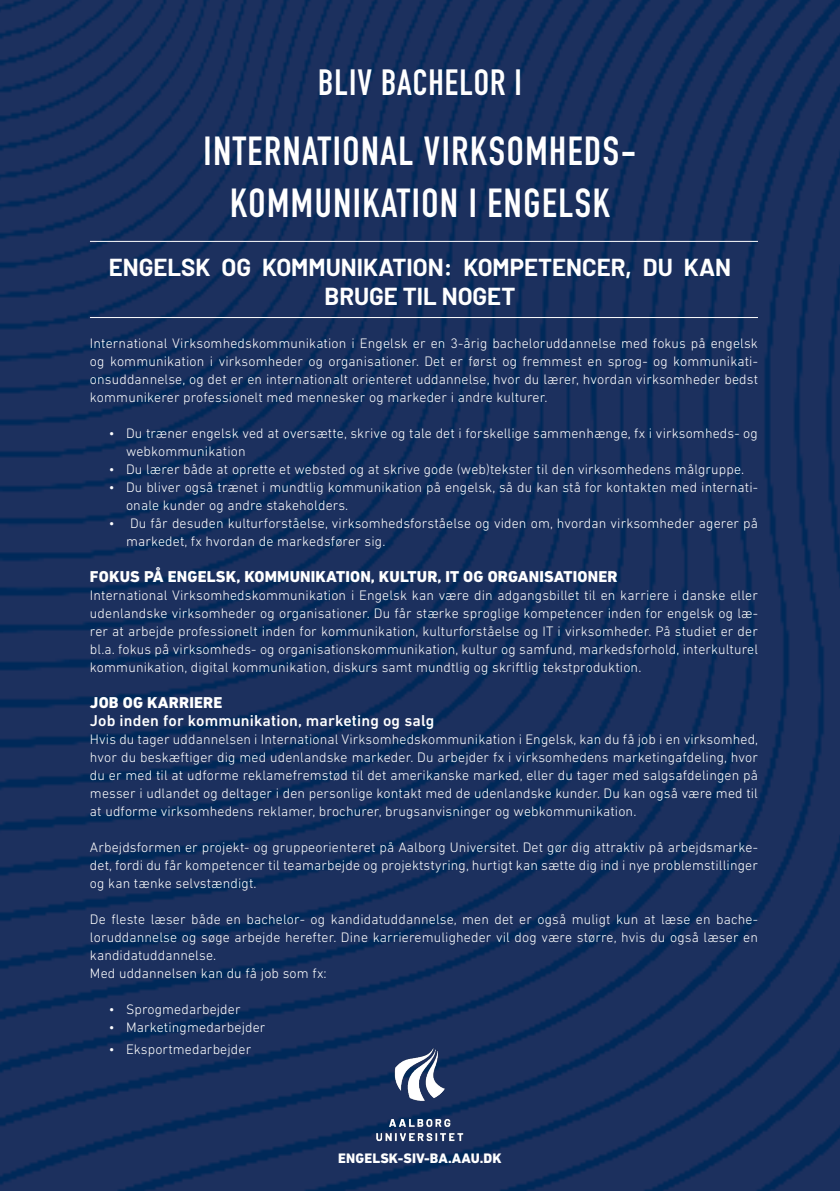
<style>
.page{position:relative;width:840px;height:1191px;background:#fff}
.page>*{position:absolute;margin:0;border:0;box-sizing:border-box;transform-origin:0 0}
.t1{font:700 40px/52px "DIN Condensed";letter-spacing:.04em;color:#fff;text-align:center}
.t2{font:700 36px "DIN Condensed";letter-spacing:.03em;color:#fff}
.t3{font:700 24px/28.8px "Barlow";color:#fff;text-align:center}
.t4{font:800 16px "DIN Next LT Pro";letter-spacing:.01em;color:#fff}
.t5{font:500 16px "DIN Next LT Pro";letter-spacing:.01em;color:#fff}
.t6{font:300 14px/18px "DIN Next LT Pro";letter-spacing:.01em;color:#fff;text-align:justify}
.t7{font:800 14px "DIN Next LT Pro";letter-spacing:.01em;color:#fff}
</style>
<div class="page">
<img style="left:0;top:0;width:839px;height:1191px">
<hr style="left:90px;top:317px;width:667px;height:1px;background:#fff">
<hr style="left:90px;top:241px;width:667px;height:1px;background:#fff">
<img style="left:376px;top:1048px;width:87px;height:93px">
<h2 class="t2" style="left:318px;top:58px;width:205px">BLIV BACHELOR I</h2>
<h1 class="t1" style="left:203px;top:125px;width:434px">INTERNATIONAL VIRKSOMHEDS-<br>KOMMUNIKATION I ENGELSK</h1>
<h3 class="t3" style="left:109px;top:251px;width:623px">ENGELSK OG KOMMUNIKATION: KOMPETENCER, DU KAN<br>BRUGE TIL NOGET</h3>
<p class="t6" style="left:90px;top:334px;width:669px">International Virksomhedskommunikation i Engelsk er en 3-årig bacheloruddannelse med fokus på engelsk og kommunikation i virksomheder og organisationer. Det er først og fremmest en sprog- og kommunikati&shy;onsuddannelse, og det er en internationalt orienteret uddannelse, hvor du lærer, hvordan virksomheder bedst kommunikerer professionelt med mennesker og markeder i andre kulturer.</p>
<p class="t6" style="left:126px;top:424px;width:633px;text-indent:-17px">• Du træner engelsk ved at oversætte, skrive og tale det i forskellige sammenhænge, fx i virksomheds- og webkommunikation</p>
<p class="t6" style="left:109px;top:460px;width:636px">• Du lærer både at oprette et websted og at skrive gode (web)tekster til den virksomhedens målgruppe.</p>
<p class="t6" style="left:126px;top:478px;width:633px;text-indent:-17px">• Du bliver også trænet i mundtlig kommunikation på engelsk, så du kan stå for kontakten med internati&shy;onale kunder og andre stakeholders.</p>
<p class="t6" style="left:126px;top:514px;width:633px;text-indent:-17px">• Du får desuden kulturforståelse, virksomhedsforståelse og viden om, hvordan virksomheder agerer på markedet, fx hvordan de markedsfører sig.</p>
<p class="t4" style="left:90px;top:567px;width:529px">FOKUS PÅ ENGELSK, KOMMUNIKATION, KULTUR, IT OG ORGANISATIONER</p>
<p class="t6" style="left:90px;top:586px;width:669px">International Virksomhedskommunikation i Engelsk kan være din adgangsbillet til en karriere i danske eller udenlandske virksomheder og organisationer. Du får stærke sproglige kompetencer inden for engelsk og læ&shy;rer at arbejde professionelt inden for kommunikation, kulturforståelse og IT i virksomheder. På studiet er der bl.a. fokus på virksomheds- og organisationskommunikation, kultur og samfund, markedsforhold, interkulturel kommunikation, digital kommunikation, diskurs samt mundtlig og skriftlig tekstproduktion.</p>
<p class="t4" style="left:90px;top:693px;width:134px">JOB OG KARRIERE</p>
<p class="t5" style="left:90px;top:711px;width:346px">Job inden for kommunikation, marketing og salg</p>
<p class="t6" style="left:90px;top:730px;width:669px">Hvis du tager uddannelsen i International Virksomhedskommunikation i Engelsk, kan du få job i en virksomhed, hvor du beskæftiger dig med udenlandske markeder. Du arbejder fx i virksomhedens marketingafdeling, hvor du er med til at udforme reklamefremstød til det amerikanske marked, eller du tager med salgsafdelingen på messer i udlandet og deltager i den personlige kontakt med de udenlandske kunder. Du kan også være med til at udforme virksomhedens reklamer, brochurer, brugsanvisninger og webkommunikation.</p>
<p class="t6" style="left:90px;top:838px;width:669px">Arbejdsformen er projekt- og gruppeorienteret på Aalborg Universitet. Det gør dig attraktiv på arbejdsmarke&shy;det, fordi du får kompetencer til teamarbejde og projektstyring, hurtigt kan sætte dig ind i nye problemstillinger og kan tænke selvstændigt.</p>
<p class="t6" style="left:90px;top:910px;width:669px;text-align:left">De fleste læser både en bachelor- og kandidatuddannelse, men det er også muligt kun at læse en bache&shy;loruddannelse og søge arbejde herefter. Dine karrieremuligheder vil dog være større, hvis du også læser en kandidatuddannelse.<br>Med uddannelsen kan du få job som fx:</p>
<p class="t6" style="left:109px;top:1000px;width:133px">• Sprogmedarbejder</p>
<p class="t6" style="left:109px;top:1018px;width:158px">• Marketingmedarbejder</p>
<p class="t6" style="left:109px;top:1040px;width:144px">• Eksportmedarbejder</p>
<p class="t7" style="left:338px;top:1150px;width:165px">ENGELSK-SIV-BA.AAU.DK</p>
</div>
